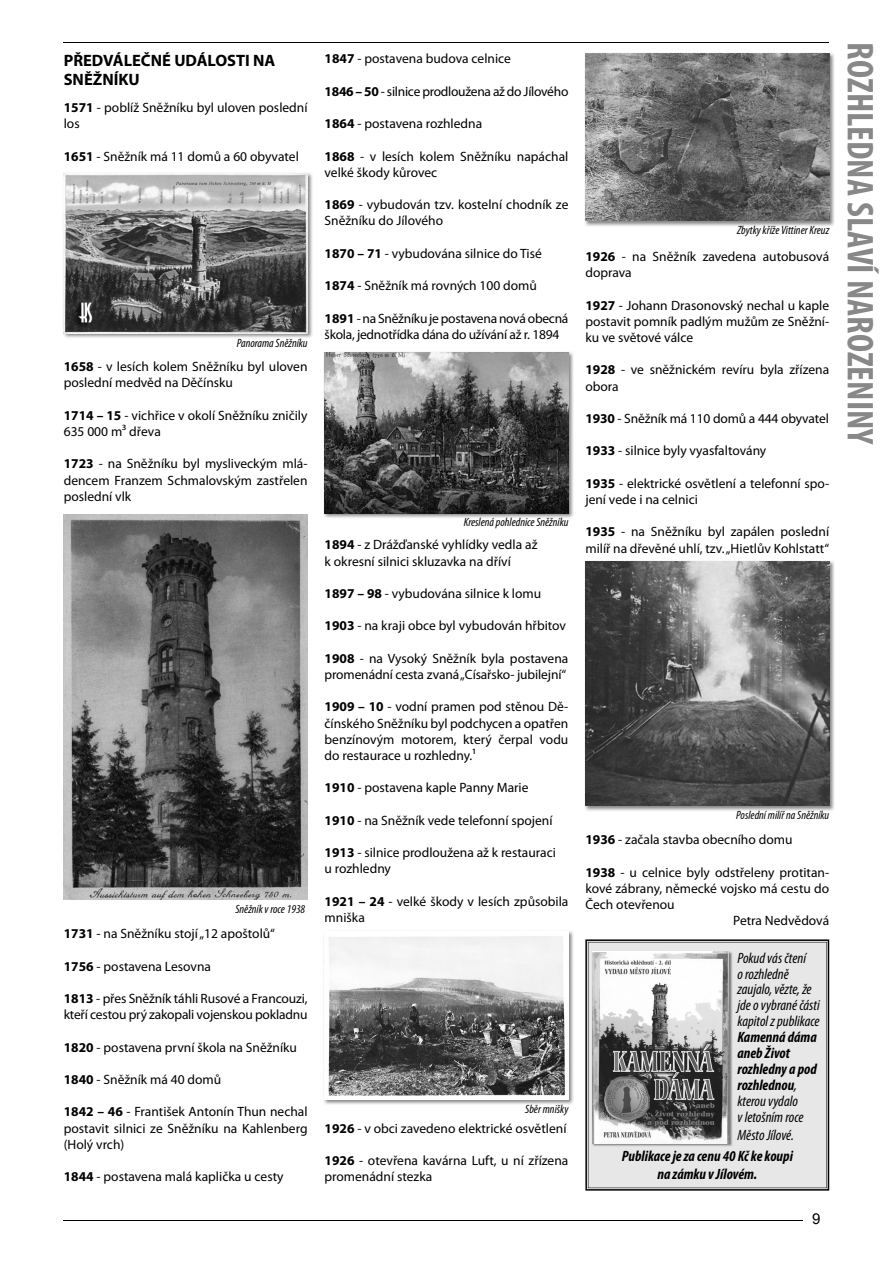
<style>
.page{position:relative;width:893px;height:1263px;background:#fff}
.page>*{position:absolute;margin:0;border:0;box-sizing:border-box;transform-origin:0 0}
.t1{font:700 condensed 37.5px "Myriad Pro";color:#888}
.t2{font:700 16.5px/19.8px "Myriad Pro";color:#000}
.t3{font:italic 700 condensed 15px/15.9px "Myriad Pro";color:#000}
.t4{font:italic condensed 15px/15.9px "Myriad Pro";color:#000}
.t5{font:15px "Arial";color:#000}
.t6{font:13.5px/16.2px "Myriad Pro";color:#000}
.t7{font:13.5px/16.2px "Myriad Pro";letter-spacing:-.02em;color:#000}
.t8{font:italic condensed 12px "Myriad Pro";color:#000}
.s1{font-weight:700}
.s2{font-weight:400}
</style>
<div class="page">
<hr style="left:64px;top:43px;width:765px;height:1px;background:#000">
<hr style="left:64px;top:1220px;width:765px;height:1px;background:#000">
<div style="left:804px;top:1214px;width:25px;height:17px;background:#fff"></div>
<img style="left:63px;top:173px;width:250px;height:165px">
<img style="left:64px;top:174px;width:244px;height:159px">
<img style="left:324px;top:931px;width:250px;height:174px">
<img style="left:325px;top:932px;width:243px;height:168px">
<img style="left:64px;top:514px;width:244px;height:386px">
<img style="left:324px;top:352px;width:250px;height:166px">
<img style="left:325px;top:353px;width:243px;height:160px">
<img style="left:585px;top:561px;width:249px;height:250px">
<img style="left:585px;top:561px;width:244px;height:245px">
<img style="left:585px;top:53px;width:249px;height:173px">
<img style="left:585px;top:53px;width:244px;height:168px">
<svg style="left:585px;top:939px;width:244px;height:252px"></svg>
<div style="left:588px;top:942px;width:239px;height:246px;background:#e7e7e7"></div>
<img style="left:593px;top:951px;width:139px;height:196px">
<img style="left:593px;top:951px;width:136px;height:192px">
<p class="t2" style="left:64px;top:50px;width:213px">PŘEDVÁLEČNÉ UDÁLOSTI NA<br>SNĚŽNÍKU</p>
<p class="t6" style="left:64px;top:100px;width:245px"><span class="s1">1571</span> - poblíž Sněžníku byl uloven poslední los</p>
<p class="t6" style="left:64px;top:149px;width:237px"><span class="s1">1651</span> - Sněžník má 11 domů a 60 obyvatel</p>
<p class="t8" style="left:237px;top:338px;width:72px">Panorama Sněžníku</p>
<p class="t6" style="left:64px;top:360px;width:245px"><span class="s1">1658</span> - v lesích kolem Sněžníku byl uloven poslední medvěd na Děčínsku</p>
<p class="t6" style="left:64px;top:408px;width:245px"><span class="s1">1714 – 15</span> - vichřice v okolí Sněžníku zničily<br>635 000 m³ dřeva</p>
<p class="t6" style="left:64px;top:457px;width:245px;text-align:justify"><span class="s1">1723</span> - na Sněžníku byl mysliveckým mlá&shy;dencem Franzem Schmalovským zastřelen poslední vlk</p>
<p class="t8" style="left:235px;top:905px;width:71px">Sněžník v roce 1938</p>
<p class="t6" style="left:64px;top:927px;width:213px"><span class="s1">1731</span> - na Sněžníku stojí „12 apoštolů“</p>
<p class="t6" style="left:64px;top:959px;width:149px"><span class="s1">1756</span> - postavena Lesovna</p>
<p class="t6" style="left:64px;top:991px;width:245px"><span class="s1">1813</span> - přes Sněžník táhli Rusové a Francouzi, kteří cestou prý zakopali vojenskou pokladnu</p>
<p class="t6" style="left:64px;top:1040px;width:235px"><span class="s1">1820</span> - postavena první škola na Sněžníku</p>
<p class="t6" style="left:64px;top:1072px;width:159px"><span class="s1">1840</span> - Sněžník má 40 domů</p>
<p class="t6" style="left:64px;top:1105px;width:245px;text-align:justify"><span class="s1">1842 – 46</span> - František Antonín Thun nechal postavit silnici ze Sněžníku na Kahlenberg (Holý vrch)</p>
<p class="t6" style="left:64px;top:1170px;width:221px"><span class="s1">1844</span> - postavena malá kaplička u cesty</p>
<p class="t6" style="left:325px;top:52px;width:188px"><span class="s1">1847</span> - postavena budova celnice</p>
<p class="t7" style="left:325px;top:84px;width:245px"><span class="s1">1846 – 50</span> - silnice prodloužena až do Jílového</p>
<p class="t6" style="left:325px;top:117px;width:159px"><span class="s1">1864</span> - postavena rozhledna</p>
<p class="t6" style="left:325px;top:149px;width:245px"><span class="s1">1868</span> - v lesích kolem Sněžníku napáchal velké škody kůrovec</p>
<p class="t6" style="left:325px;top:198px;width:245px"><span class="s1">1869</span> - vybudován tzv. kostelní chodník ze<br>Sněžníku do Jílového</p>
<p class="t6" style="left:325px;top:246px;width:219px"><span class="s1">1870 – 71</span> - vybudována silnice do Tisé</p>
<p class="t6" style="left:325px;top:279px;width:214px"><span class="s1">1874</span> - Sněžník má rovných 100 domů</p>
<p class="t7" style="left:325px;top:311px;width:245px"><span class="s1">1891</span> - na Sněžníku je postavena nová obecná škola, jednotřídka dána do užívání až r. 1894</p>
<p class="t8" style="left:464px;top:518px;width:106px">Kreslená pohlednice Sněžníku</p>
<p class="t6" style="left:325px;top:538px;width:214px"><span class="s1">1894</span> - z Drážďanské vyhlídky vedla až k okresní silnici skluzavka na dříví</p>
<p class="t6" style="left:325px;top:586px;width:218px"><span class="s1">1897 – 98</span> - vybudována silnice k lomu</p>
<p class="t6" style="left:325px;top:619px;width:243px"><span class="s1">1903</span> - na kraji obce byl vybudován hřbitov</p>
<p class="t6" style="left:325px;top:651px;width:245px"><span class="s1">1908</span> - na Vysoký Sněžník byla postavena promenádní cesta zvaná „Císařsko- jubilejní“</p>
<p class="t6" style="left:325px;top:700px;width:245px;text-align:justify"><span class="s1">1909 – 10</span> - vodní pramen pod stěnou Dě&shy;čínského Sněžníku byl podchycen a opatřen benzínovým motorem, který čerpal vodu do restaurace u rozhledny.¹</p>
<p class="t6" style="left:325px;top:781px;width:205px"><span class="s1">1910</span> - postavena kaple Panny Marie</p>
<p class="t6" style="left:325px;top:813px;width:230px"><span class="s1">1910</span> - na Sněžník vede telefonní spojení</p>
<p class="t6" style="left:325px;top:846px;width:233px"><span class="s1">1913</span> - silnice prodloužena až k restauraci u rozhledny</p>
<p class="t6" style="left:325px;top:894px;width:245px"><span class="s1">1921 – 24</span> - velké škody v lesích způsobila mniška</p>
<p class="t8" style="left:525px;top:1105px;width:45px">Sběr mnišky</p>
<p class="t6" style="left:325px;top:1121px;width:243px"><span class="s1">1926</span> - v obci zavedeno elektrické osvětlení</p>
<p class="t6" style="left:325px;top:1153px;width:245px"><span class="s1">1926</span> - otevřena kavárna Luft, u ní zřízena promenádní stezka</p>
<p class="t8" style="left:737px;top:226px;width:94px">Zbytky kříže Vittiner Kreuz</p>
<p class="t6" style="left:585px;top:249px;width:245px"><span class="s1">1926</span> - na Sněžník zavedena autobusová doprava</p>
<p class="t6" style="left:585px;top:298px;width:245px;text-align:justify"><span class="s1">1927</span> - Johann Drasonovský nechal u kaple postavit pomník padlým mužům ze Sněžní&shy;ku ve světové válce</p>
<p class="t6" style="left:585px;top:363px;width:245px"><span class="s1">1928</span> - ve sněžnickém revíru byla zřízena obora</p>
<p class="t6" style="left:585px;top:411px;width:245px"><span class="s1">1930</span> - Sněžník má 110 domů a 444 obyvatel</p>
<p class="t6" style="left:585px;top:444px;width:182px"><span class="s1">1933</span> - silnice byly vyasfaltovány</p>
<p class="t6" style="left:585px;top:476px;width:245px"><span class="s1">1935</span> - elektrické osvětlení a telefonní spo&shy;jení vede i na celnici</p>
<p class="t6" style="left:585px;top:525px;width:245px"><span class="s1">1935</span> - na Sněžníku byl zapálen poslední milíř na dřevěné uhlí, tzv. „Hietlův Kohlstatt“</p>
<p class="t8" style="left:736px;top:811px;width:95px">Poslední milíř na Sněžníku</p>
<p class="t6" style="left:585px;top:833px;width:209px"><span class="s1">1936</span> - začala stavba obecního domu</p>
<p class="t6" style="left:585px;top:865px;width:245px"><span class="s1">1938</span> - u celnice byly odstřeleny protitan-</p>
<p class="t6" style="left:585px;top:881px;width:245px">kové zábrany, německé vojsko má cestu do</p>
<p class="t6" style="left:585px;top:897px;width:91px">Čech otevřenou</p>
<p class="t6" style="left:733px;top:914px;width:98px">Petra Nedvědová</p>
<p class="t4" style="left:737px;top:951px;width:84px">Pokud vás čtení<br>o rozhledně zaujalo, vězte, že jde o vybrané části kapitol z publikace</p>
<p class="t3" style="left:737px;top:1029px;width:81px">Kamenná dáma aneb Život rozhledny a pod rozhlednou<span class="s2">, kterou vydalo<br>v letošním roce</span></p>
<p class="t4" style="left:737px;top:1128px;width:58px">Město Jílové.</p>
<p class="t3" style="left:622px;top:1146px;width:173px;line-height:18px;text-align:center">Publikace je za cenu 40 Kč ke koupi na zámku v Jílovém.</p>
<p class="t5" style="left:812px;top:1211px;width:10px">9</p>
<h1 class="t1" style="left:882px;top:42px;width:403px;rotate:90deg">ROZHLEDNA SLAVÍ NAROZENINY</h1>
</div>
